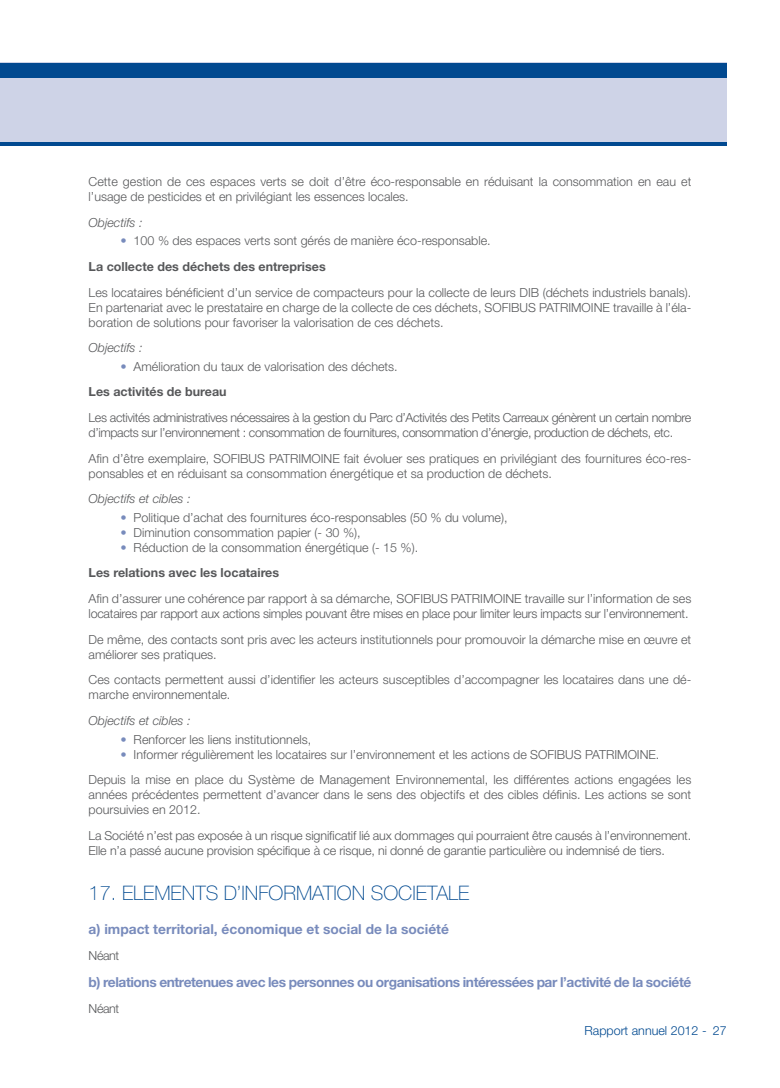
<style>
.page{position:relative;width:780px;height:1088px;background:#fff}
.page>*{position:absolute;margin:0;border:0;box-sizing:border-box;transform-origin:0 0}
.TITRE_HN_35_THIN_16p{font:100 20px "Helvetica Neue LT Std";color:#014990}
.TITRE_HN_75_BOLD_11p{font:700 13.75px "Helvetica Neue LT Std";letter-spacing:-.03em;color:#788bbc}
.TITRE_HN_75_BOLD_11p-2{font:700 13.75px "Helvetica Neue LT Std";color:#788bbc}
.TXT_HN_45_LIGHT_10pt{font:300 12.5px/15px "Helvetica Neue LT Std";color:#57585a}
.PUCE_TXT_HN_45_LIGHT{font:300 12.5px "Helvetica Neue LT Std";color:#57585a}
.TXT_HN_45_LIGHT_10pt-2{font:300 12.5px/15px "Helvetica Neue LT Std";letter-spacing:-.03em;color:#57585a}
.TXT_HN_45_LIGHT_10pt-3{font:300 12.5px/15px "Helvetica Neue LT Std";letter-spacing:-.02em;color:#57585a}
.TXT_HN_45_LIGHT_10pt-4{font:700 12.5px "Helvetica Neue LT Std";color:#57585a}
.TXT_HN_46_LIGHTITALI{font:italic 300 12.5px "Helvetica Neue LT Std";color:#57585a}
.t1{font:300 12.5px "Helvetica Neue LT Std";color:#014990}
.s1{color:#788bbc}
</style>
<div class="page">
<div style="left:0;top:63px;width:726px;height:81px;background:#ced3e7"></div>
<div style="left:0;top:64px;width:726px;height:14px;background:#014990"></div>
<hr style="left:0;top:142px;width:726px;height:3px;background:#014990">
<p class="TXT_HN_45_LIGHT_10pt" style="left:89px;top:174px;width:604px">Cette gestion de ces espaces verts se doit d’être éco-responsable en réduisant la consommation en eau et l’usage de pesticides et en privilégiant les essences locales.</p>
<p class="TXT_HN_46_LIGHTITALI" style="left:89px;top:215px;width:55px">Objectifs :</p>
<p class="PUCE_TXT_HN_45_LIGHT" style="left:120px;top:233px;width:371px"><span class="s1">•</span> 100 % des espaces verts sont gérés de manière éco-responsable.</p>
<p class="TXT_HN_45_LIGHT_10pt-4" style="left:89px;top:259px;width:239px">La collecte des déchets des entreprises</p>
<p class="TXT_HN_45_LIGHT_10pt" style="left:89px;top:284px;width:604px;text-align:justify">Les locataires bénéficient d’un service de compacteurs pour la collecte de leurs DIB (déchets industriels banals).<br>En partenariat avec le prestataire en charge de la collecte de ces déchets, SOFIBUS PATRIMOINE travaille à l’éla&shy;boration de solutions pour favoriser la valorisation de ces déchets.</p>
<p class="TXT_HN_46_LIGHTITALI" style="left:89px;top:340px;width:55px">Objectifs :</p>
<p class="PUCE_TXT_HN_45_LIGHT" style="left:120px;top:359px;width:279px"><span class="s1">•</span> Amélioration du taux de valorisation des déchets.</p>
<p class="TXT_HN_45_LIGHT_10pt-4" style="left:89px;top:384px;width:139px">Les activités de bureau</p>
<p class="TXT_HN_45_LIGHT_10pt-2" style="left:89px;top:410px;width:604px">Les activités administratives nécessaires à la gestion du Parc d’Activités des Petits Carreaux génèrent un certain nombre d’impacts sur l’environnement : consommation de fournitures, consommation d’énergie, production de déchets, etc.</p>
<p class="TXT_HN_45_LIGHT_10pt" style="left:89px;top:450px;width:604px">Afin d’être exemplaire, SOFIBUS PATRIMOINE fait évoluer ses pratiques en privilégiant des fournitures éco-res&shy;ponsables et en réduisant sa consommation énergétique et sa production de déchets.</p>
<p class="TXT_HN_46_LIGHTITALI" style="left:89px;top:491px;width:103px">Objectifs et cibles :</p>
<p class="PUCE_TXT_HN_45_LIGHT" style="left:120px;top:510px;width:388px"><span class="s1">•</span> Politique d’achat des fournitures éco-responsables (50 % du volume),</p>
<p class="PUCE_TXT_HN_45_LIGHT" style="left:120px;top:525px;width:241px"><span class="s1">•</span> Diminution consommation papier (- 30 %),</p>
<p class="PUCE_TXT_HN_45_LIGHT" style="left:120px;top:540px;width:299px"><span class="s1">•</span> Réduction de la consommation énergétique (- 15 %).</p>
<p class="TXT_HN_45_LIGHT_10pt-4" style="left:89px;top:565px;width:192px">Les relations avec les locataires</p>
<p class="TXT_HN_45_LIGHT_10pt-3" style="left:89px;top:591px;width:604px">Afin d’assurer une cohérence par rapport à sa démarche, SOFIBUS PATRIMOINE travaille sur l’information de ses locataires par rapport aux actions simples pouvant être mises en place pour limiter leurs impacts sur l’environnement.</p>
<p class="TXT_HN_45_LIGHT_10pt" style="left:89px;top:631px;width:604px">De même, des contacts sont pris avec les acteurs institutionnels pour promouvoir la démarche mise en œuvre et améliorer ses pratiques.</p>
<p class="TXT_HN_45_LIGHT_10pt" style="left:89px;top:672px;width:604px">Ces contacts permettent aussi d’identifier les acteurs susceptibles d’accompagner les locataires dans une dé&shy;marche environnementale.</p>
<p class="TXT_HN_46_LIGHTITALI" style="left:89px;top:713px;width:103px">Objectifs et cibles :</p>
<p class="PUCE_TXT_HN_45_LIGHT" style="left:120px;top:731px;width:192px"><span class="s1">•</span> Renforcer les liens institutionnels,</p>
<p class="PUCE_TXT_HN_45_LIGHT" style="left:120px;top:746px;width:540px"><span class="s1">•</span> Informer régulièrement les locataires sur l’environnement et les actions de SOFIBUS PATRIMOINE.</p>
<p class="TXT_HN_45_LIGHT_10pt" style="left:89px;top:772px;width:604px;text-align:justify">Depuis la mise en place du Système de Management Environnemental, les différentes actions engagées les années précédentes permettent d’avancer dans le sens des objectifs et des cibles définis. Les actions se sont poursuivies en 2012.</p>
<p class="TXT_HN_45_LIGHT_10pt" style="left:89px;top:828px;width:604px">La Société n’est pas exposée à un risque significatif lié aux dommages qui pourraient être causés à l’environnement.<br>Elle n’a passé aucune provision spécifique à ce risque, ni donné de garantie particulière ou indemnisé de tiers.</p>
<p class="TITRE_HN_35_THIN_16p" style="left:89px;top:881px;width:382px">17. ELEMENTS D’INFORMATION SOCIETALE</p>
<p class="TITRE_HN_75_BOLD_11p-2" style="left:89px;top:921px;width:362px">a) impact territorial, économique et social de la société</p>
<p class="TXT_HN_45_LIGHT_10pt" style="left:89px;top:948px;width:32px">Néant</p>
<p class="TITRE_HN_75_BOLD_11p" style="left:89px;top:974px;width:604px">b) relations entretenues avec les personnes ou organisations intéressées par l’activité de la société</p>
<p class="TXT_HN_45_LIGHT_10pt" style="left:89px;top:1000px;width:32px">Néant</p>
<p class="t1" style="left:584px;top:1023px;width:144px">Rapport annuel 2012 - 27</p>
</div>
